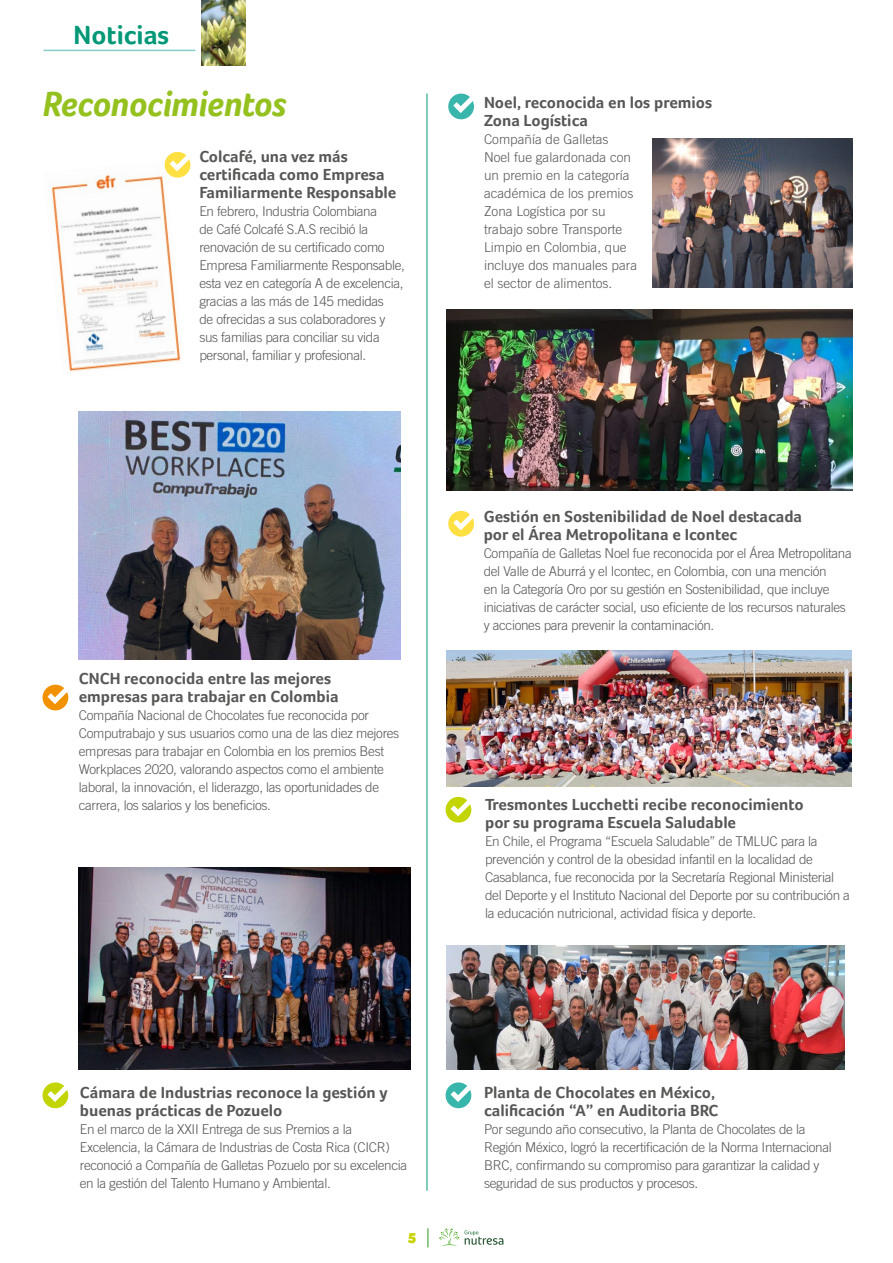
<style>
.page{position:relative;width:893px;height:1263px;background:#fff}
.page>*{position:absolute;margin:0;border:0;box-sizing:border-box;transform-origin:0 0}
.t1{font:italic 700 36px "Foco";letter-spacing:-.01em;color:#95c11f}
.t2{font:700 27px "Foco";color:#009876}
.t3{font:700 16.5px/18px "Foco";color:#575756}
.t4{font:900 15px "Foco";color:#c8d300}
.t5{font:300 13.5px/18px "Trade Gothic";letter-spacing:-.025em;color:#575756}
.t6{font:300 13.5px/18px "Trade Gothic";color:#575756}
</style>
<div class="page">
<svg style="left:439px;top:1228px;width:64px;height:18px"></svg>
<svg style="left:427px;top:1228px;width:1px;height:19px"></svg>
<img style="left:51px;top:162px;width:130px;height:210px">
<svg style="left:165px;top:152px;width:25px;height:26px"></svg>
<svg style="left:448px;top:511px;width:26px;height:26px"></svg>
<svg style="left:446px;top:1082px;width:25px;height:26px"></svg>
<svg style="left:43px;top:1082px;width:25px;height:26px"></svg>
<svg style="left:43px;top:685px;width:25px;height:25px"></svg>
<svg style="left:448px;top:94px;width:26px;height:25px"></svg>
<hr style="left:427px;top:94px;width:1px;height:1097px;background:#009876">
<img style="left:202px;top:0;width:44px;height:66px">
<hr style="left:43px;top:50px;width:152px;height:1px;background:#88ccca">
<img style="left:78px;top:411px;width:323px;height:249px">
<img style="left:79px;top:867px;width:332px;height:203px">
<img style="left:652px;top:139px;width:200px;height:148px">
<img style="left:446px;top:309px;width:406px;height:181px">
<img style="left:446px;top:651px;width:406px;height:136px">
<svg style="left:446px;top:797px;width:25px;height:26px"></svg>
<img style="left:446px;top:945px;width:398px;height:124px">
<h2 class="t2" style="left:74px;top:23px;width:97px">Noticias</h2>
<h1 class="t1" style="left:42px;top:89px;width:245px">Reconocimientos</h1>
<p class="t3" style="left:199px;top:149px;width:198px">Colcafé, una vez más certificada como Empresa<br>Familiarmente Responsable</p>
<p class="t5" style="left:199px;top:203px;width:207px">En febrero, Industria Colombiana<br>de Café Colcafé S.A.S recibió la renovación de su certificado como Empresa Familiarmente Responsable, esta vez en categoría A de excelencia, gracias a las más de 145 medidas<br>de ofrecidas a sus colaboradores y sus familias para conciliar su vida personal, familiar y profesional.</p>
<p class="t3" style="left:79px;top:671px;width:261px">CNCH reconocida entre las mejores empresas para trabajar en Colombia</p>
<p class="t5" style="left:79px;top:707px;width:322px">Compañía Nacional de Chocolates fue reconocida por Computrabajo y sus usuarios como una de las diez mejores empresas para trabajar en Colombia en los premios Best Workplaces 2020, valorando aspectos como el ambiente laboral, la innovación, el liderazgo, las oportunidades de carrera, los salarios y los beneficios.</p>
<p class="t3" style="left:80px;top:1085px;width:309px">Cámara de Industrias reconoce la gestión y buenas prácticas de Pozuelo</p>
<p class="t5" style="left:80px;top:1121px;width:329px">En el marco de la XXII Entrega de sus Premios a la Excelencia, la Cámara de Industrias de Costa Rica (CICR) reconoció a Compañía de Galletas Pozuelo por su excelencia en la gestión del Talento Humano y Ambiental.</p>
<p class="t4" style="left:408px;top:1228px;width:10px">5</p>
<p class="t3" style="left:484px;top:95px;width:230px">Noel, reconocida en los premios<br>Zona Logística</p>
<p class="t6" style="left:484px;top:131px;width:155px">Compañía de Galletas<br>Noel fue galardonada con un premio en la categoría académica de los premios<br>Zona Logística por su trabajo sobre Transporte<br>Limpio en Colombia, que incluye dos manuales para el sector de alimentos.</p>
<p class="t3" style="left:484px;top:509px;width:320px">Gestión en Sostenibilidad de Noel destacada por el Área Metropolitana e Icontec</p>
<p class="t5" style="left:484px;top:545px;width:370px">Compañía de Galletas Noel fue reconocida por el Área Metropolitana del Valle de Aburrá y el Icontec, en Colombia, con una mención<br>en la Categoría Oro por su gestión en Sostenibilidad, que incluye iniciativas de carácter social, uso eficiente de los recursos naturales y acciones para prevenir la contaminación.</p>
<p class="t3" style="left:485px;top:797px;width:320px">Tresmontes Lucchetti recibe reconocimiento por su programa Escuela Saludable</p>
<p class="t5" style="left:485px;top:833px;width:366px">En Chile, el Programa “Escuela Saludable” de TMLUC para la prevención y control de la obesidad infantil en la localidad de Casablanca, fue reconocida por la Secretaría Regional Ministerial del Deporte y el Instituto Nacional del Deporte por su contribución a la educación nutricional, actividad física y deporte.</p>
<p class="t3" style="left:484px;top:1085px;width:236px">Planta de Chocolates en México, calificación “A” en Auditoria BRC</p>
<p class="t5" style="left:484px;top:1121px;width:349px">Por segundo año consecutivo, la Planta de Chocolates de la Región México, logró la recertificación de la Norma Internacional BRC, confirmando su compromiso para garantizar la calidad y seguridad de sus productos y procesos.</p>
</div>
